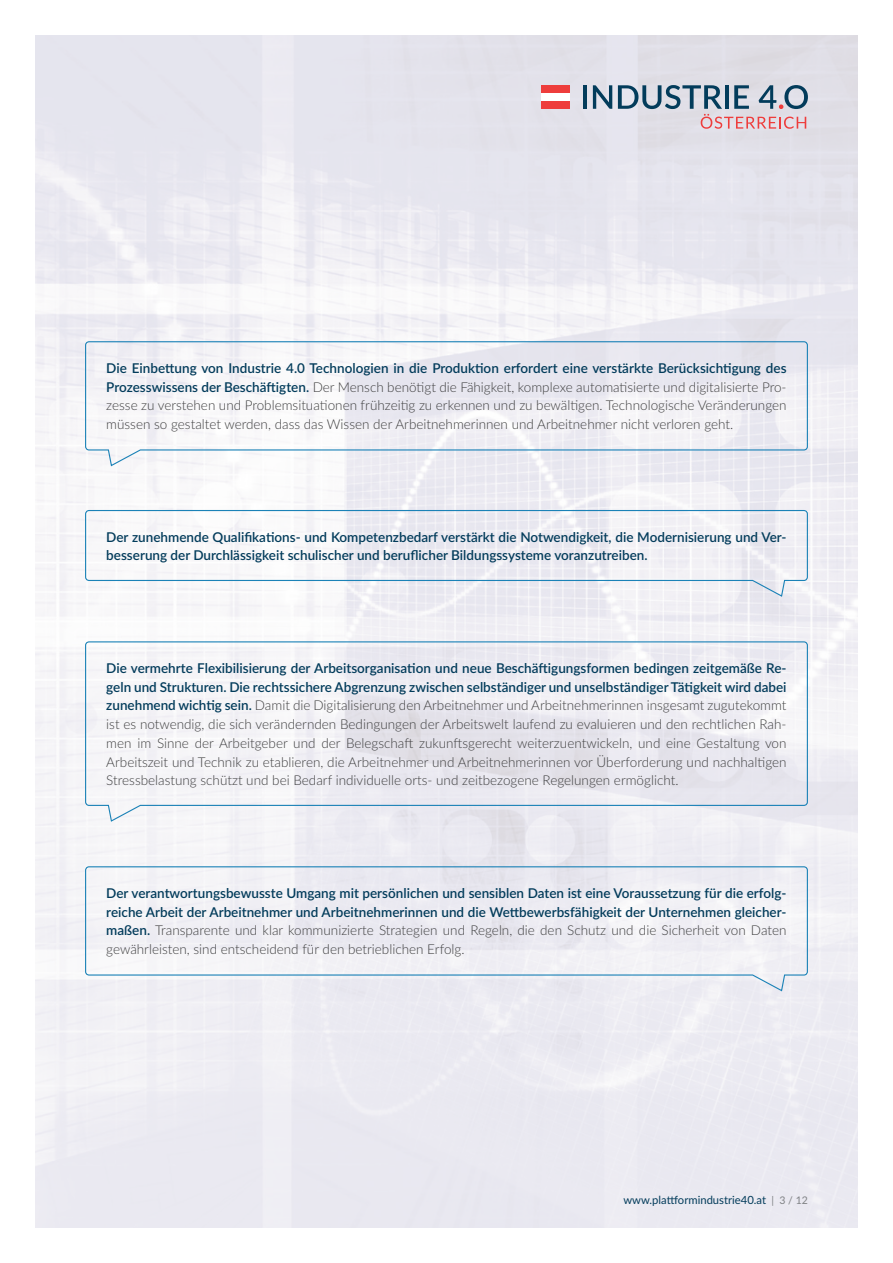
<style>
.page{position:relative;width:893px;height:1263px;background:#fff}
.page>*{position:absolute;margin:0;border:0;box-sizing:border-box;transform-origin:0 0}
.t1{font:300 13.5px/18.8px "Lato";color:#3e3e3f;text-align:justify}
.t2{font:600 13.5px/18.8px "Lato";color:#033c5b}
.t3{font:11.25px "Lato";color:#033c5b}
.s1{font-weight:600;color:#033c5b}
.s2{font-weight:300;color:#3e3e3f}
.s3{font-size:10.5px;color:#808285}
</style>
<div class="page">
<img style="left:35px;top:35px;width:823px;height:1193px">
<svg style="left:84px;top:509px;width:724px;height:89px"></svg>
<svg style="left:84px;top:641px;width:724px;height:182px"></svg>
<svg style="left:84px;top:866px;width:724px;height:126px"></svg>
<svg style="left:84px;top:341px;width:724px;height:126px"></svg>
<hr style="left:583px;top:85px;width:4px;height:24px;background:#033c5b">
<svg style="left:593px;top:85px;width:19px;height:24px"></svg>
<svg style="left:618px;top:85px;width:190px;height:44px;background:#b6b7c3"></svg>
<div style="left:542px;top:86px;width:28px;height:7px;background:#ee3d3c"></div>
<div style="left:542px;top:101px;width:28px;height:8px;background:#ee3d3c"></div>
<div style="left:542px;top:93px;width:28px;height:8px;background:#fff"></div>
<p class="t1" style="left:106px;top:358px;width:682px"><span class="s1">Die Einbettung von Industrie 4.0 Technologien in die Produktion erfordert eine verstärkte Berücksichtigung des Prozesswissens der Beschäftigten.</span> Der Mensch benötigt die Fähigkeit, komplexe automatisierte und digitalisierte Pro&shy;zesse zu verstehen und Problemsituationen frühzeitig zu erkennen und zu bewältigen. Technologische Veränderungen müssen so gestaltet werden, dass das Wissen der Arbeitnehmerinnen und Arbeitnehmer nicht verloren geht.</p>
<p class="t2" style="left:106px;top:527px;width:682px">Der zunehmende Qualifikations- und Kompetenzbedarf verstärkt die Notwendigkeit, die Modernisierung und Ver&shy;besserung der Durchlässigkeit schulischer und beruflicher Bildungssysteme voranzutreiben.</p>
<p class="t1" style="left:106px;top:658px;width:682px"><span class="s1">Die vermehrte Flexibilisierung der Arbeitsorganisation und neue Beschäftigungsformen bedingen zeitgemäße Re&shy;geln und Strukturen. Die rechtssichere Abgrenzung zwischen selbständiger und unselbständiger Tätigkeit wird dabei zunehmend wichtig sein.</span> Damit die Digitalisierung den Arbeitnehmer und Arbeitnehmerinnen insgesamt zugutekommt ist es notwendig, die sich verändernden Bedingungen der Arbeitswelt laufend zu evaluieren und den rechtlichen Rah&shy;men im Sinne der Arbeitgeber und der Belegschaft zukunftsgerecht weiterzuentwickeln, und eine Gestaltung von Arbeitszeit und Technik zu etablieren, die Arbeitnehmer und Arbeitnehmerinnen vor Überforderung und nachhaltigen Stressbelastung schützt und bei Bedarf individuelle orts- und zeitbezogene Regelungen ermöglicht.</p>
<p class="t2" style="left:106px;top:883px;width:682px;text-align:justify">Der verantwortungsbewusste Umgang mit persönlichen und sensiblen Daten ist eine Voraussetzung für die erfolg&shy;reiche Arbeit der Arbeitnehmer und Arbeitnehmerinnen und die Wettbewerbsfähigkeit der Unternehmen gleicher&shy;maßen. <span class="s2">Transparente und klar kommunizierte Strategien und Regeln, die den Schutz und die Sicherheit von Daten gewährleisten, sind entscheidend für den betrieblichen Erfolg.</span></p>
<p class="t3" style="left:623px;top:1192px;width:186px">www.plattformindustrie40.at <span class="s3">| 3 / 12</span></p>
</div>
